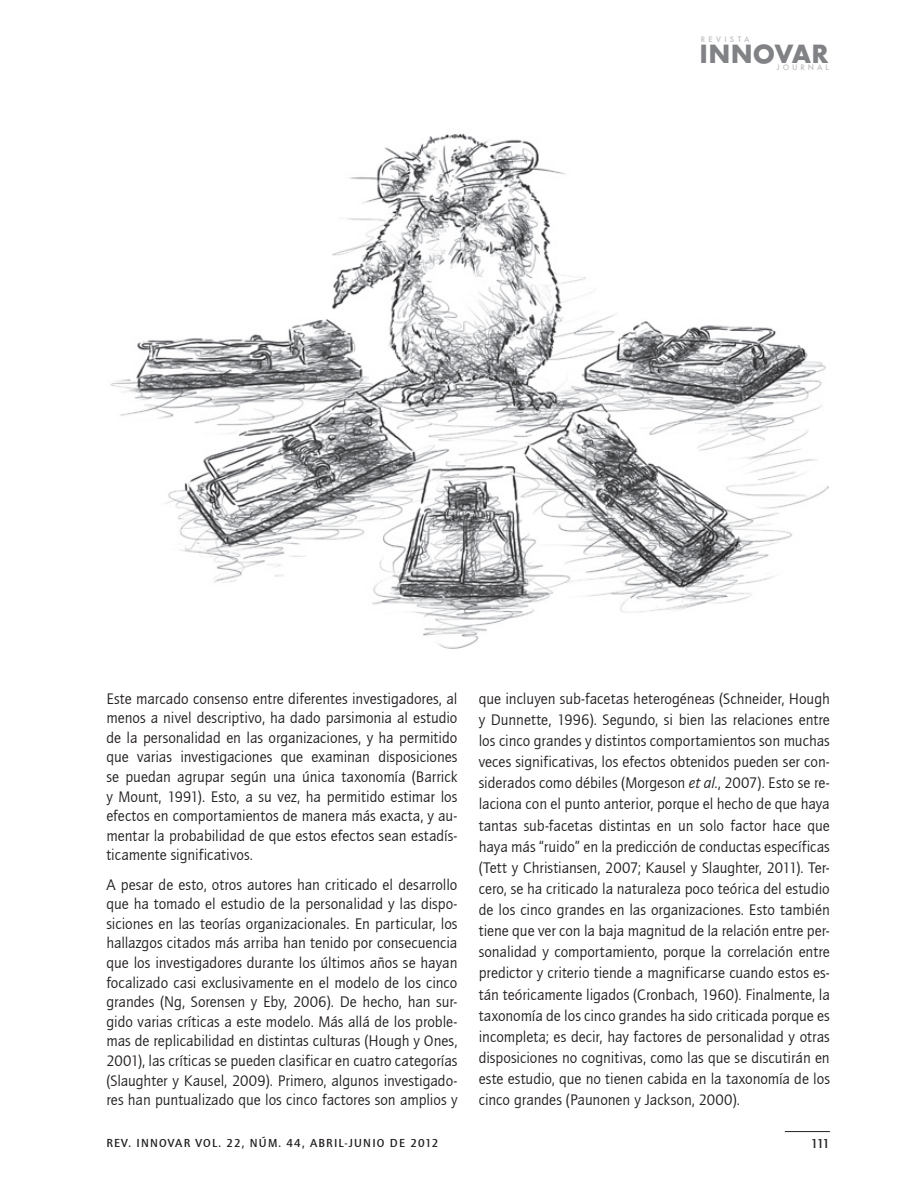
<style>
.page{position:relative;width:915px;height:1191px;background:#fff}
.page>*{position:absolute;margin:0;border:0;box-sizing:border-box;transform-origin:0 0}
.t1{font:700 27.3px "Futura TEE";color:#808285}
.t2{font:15.75px/19.6px "Quay Sans ITCTT Book";color:#231f20;text-align:justify}
.t3{font:13.5px "Quay Sans Md ITCTT";color:#231f20}
.t4{font:12px "Quay Sans Md ITCTT";letter-spacing:.1em;color:#231f20}
.t5{font:500 8.25px "Futura TEE";letter-spacing:.36em;color:#bcbdc0}
.t6{font:500 8.25px "Futura TEE";letter-spacing:.4em;color:#bcbdc0}
.s1{font-style:italic}
</style>
<div class="page">
<hr style="left:784px;top:1131px;width:45px;height:1px;background:#231f20">
<img style="left:110px;top:133px;width:718px;height:516px">
<p class="t6" style="left:700px;top:34px;width:50px">REVISTA</p>
<h1 class="t1" style="left:699px;top:37px;width:20px">INNOVAR</h1>
<p class="t5" style="left:776px;top:62px;width:53px">JOURNAL</p>
<p class="t2" style="left:106px;top:689px;width:352px">Este marcado consenso entre diferentes investigadores, al menos a nivel descriptivo, ha dado parsimonia al estudio de la personalidad en las organizaciones, y ha permitido que varias investigaciones que examinan disposiciones se puedan agrupar según una única taxonomía (Barrick y Mount, 1991). Esto, a su vez, ha permitido estimar los efectos en comportamientos de manera más exacta, y au&shy;mentar la probabilidad de que estos efectos sean estadís&shy;ticamente significativos.</p>
<p class="t2" style="left:106px;top:874px;width:352px">A pesar de esto, otros autores han criticado el desarrollo que ha tomado el estudio de la personalidad y las dispo&shy;siciones en las teorías organizacionales. En particular, los hallazgos citados más arriba han tenido por consecuencia que los investigadores durante los últimos años se hayan focalizado casi exclusivamente en el modelo de los cinco grandes (Ng, Sorensen y Eby, 2006). De hecho, han sur&shy;gido varias críticas a este modelo. Más allá de los proble&shy;mas de replicabilidad en distintas culturas (Hough y Ones, 2001), las críticas se pueden clasificar en cuatro categorías (Slaughter y Kausel, 2009). Primero, algunos investigado&shy;res han puntualizado que los cinco factores son amplios y</p>
<p class="t2" style="left:478px;top:688px;width:352px;line-height:21.1px">que incluyen sub-facetas heterogéneas (Schneider, Hough y Dunnette, 1996). Segundo, si bien las relaciones entre los cinco grandes y distintos comportamientos son muchas veces significativas, los efectos obtenidos pueden ser con&shy;siderados como débiles (Morgeson <span class="s1">et al</span>., 2007). Esto se re&shy;laciona con el punto anterior, porque el hecho de que haya tantas sub-facetas distintas en un solo factor hace que haya más “ruido” en la predicción de conductas específicas (Tett y Christiansen, 2007; Kausel y Slaughter, 2011). Ter&shy;cero, se ha criticado la naturaleza poco teórica del estudio de los cinco grandes en las organizaciones. Esto también tiene que ver con la baja magnitud de la relación entre per&shy;sonalidad y comportamiento, porque la correlación entre predictor y criterio tiende a magnificarse cuando estos es&shy;tán teóricamente ligados (Cronbach, 1960). Finalmente, la taxonomía de los cinco grandes ha sido criticada porque es incompleta; es decir, hay factores de personalidad y otras disposiciones no cognitivas, como las que se discutirán en este estudio, que no tienen cabida en la taxonomía de los cinco grandes (Paunonen y Jackson, 2000).</p>
<p class="t4" style="left:106px;top:1136px;width:333px">REV. INNOVAR VOL. 22, NÚM. 44, ABRIL-JUNIO DE 2012</p>
<p class="t3" style="left:810px;top:1136px;width:20px">111</p>
</div>
